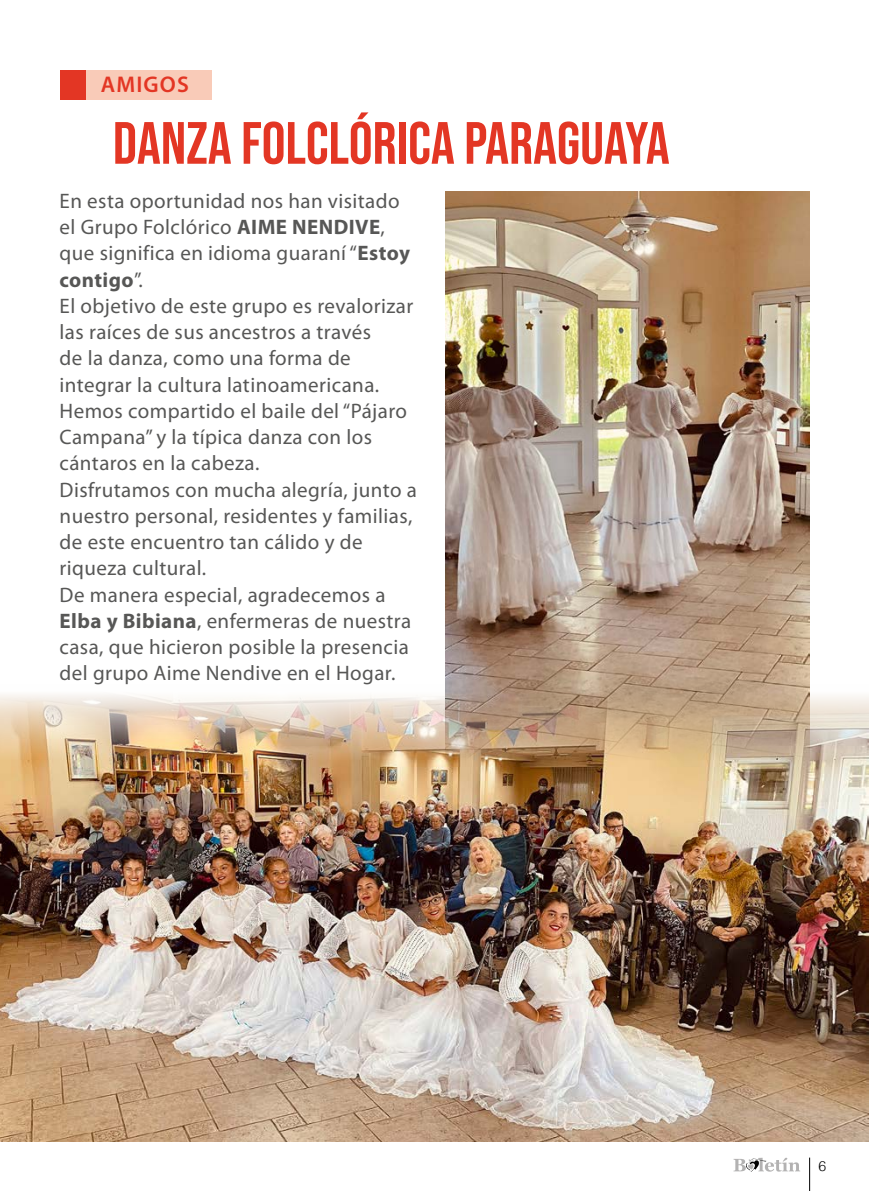
<style>
.page{position:relative;width:869px;height:1191px;background:#fff}
.page>*{position:absolute;margin:0;border:0;box-sizing:border-box;transform-origin:0 0}
.t1{font:59.5px "Bebas Neue";color:#e33624}
.t2{font:600 22.75px "Myriad Pro";letter-spacing:.05em;color:#e33624}
.t3{font:21px/26.2px "Myriad Pro";letter-spacing:.02em;color:#575756}
.t4{font:300 14px "Helvetica";color:#000}
.s1{font-weight:700}
</style>
<div class="page">
<hr style="left:809px;top:1157px;width:1px;height:34px;background:#000">
<svg style="left:733px;top:1157px;width:66px;height:14px"></svg>
<img style="left:445px;top:191px;width:364px;height:494px">
<img style="left:0;top:685px;width:868px;height:456px">
<div style="left:86px;top:70px;width:125px;height:29px;background:#f9cbb8"></div>
<div style="left:60px;top:70px;width:26px;height:29px;background:#e33624"></div>
<p class="t2" style="left:101px;top:70px;width:89px">AMIGOS</p>
<h1 class="t1" style="left:113px;top:109px;width:558px">DANZA FOLCLÓRICA PARAGUAYA</h1>
<p class="t3" style="left:60px;top:187px;width:359px">En esta oportunidad nos han visitado el Grupo Folclórico <span class="s1">AIME NENDIVE</span>, que significa en idioma guaraní “<span class="s1">Estoy contigo</span>”.<br>El objetivo de este grupo es revalorizar las raíces de sus ancestros a través<br>de la danza, como una forma de integrar la cultura latinoamericana.<br>Hemos compartido el baile del “Pájaro Campana” y la típica danza con los cántaros en la cabeza.<br>Disfrutamos con mucha alegría, junto a nuestro personal, residentes y familias, de este encuentro tan cálido y de riqueza cultural.<br>De manera especial, agradecemos a <span class="s1">Elba y Bibiana</span>, enfermeras de nuestra casa, que hicieron posible la presencia del grupo Aime Nendive en el Hogar.</p>
<p class="t4" style="left:818px;top:1157px;width:9px">6</p>
</div>
